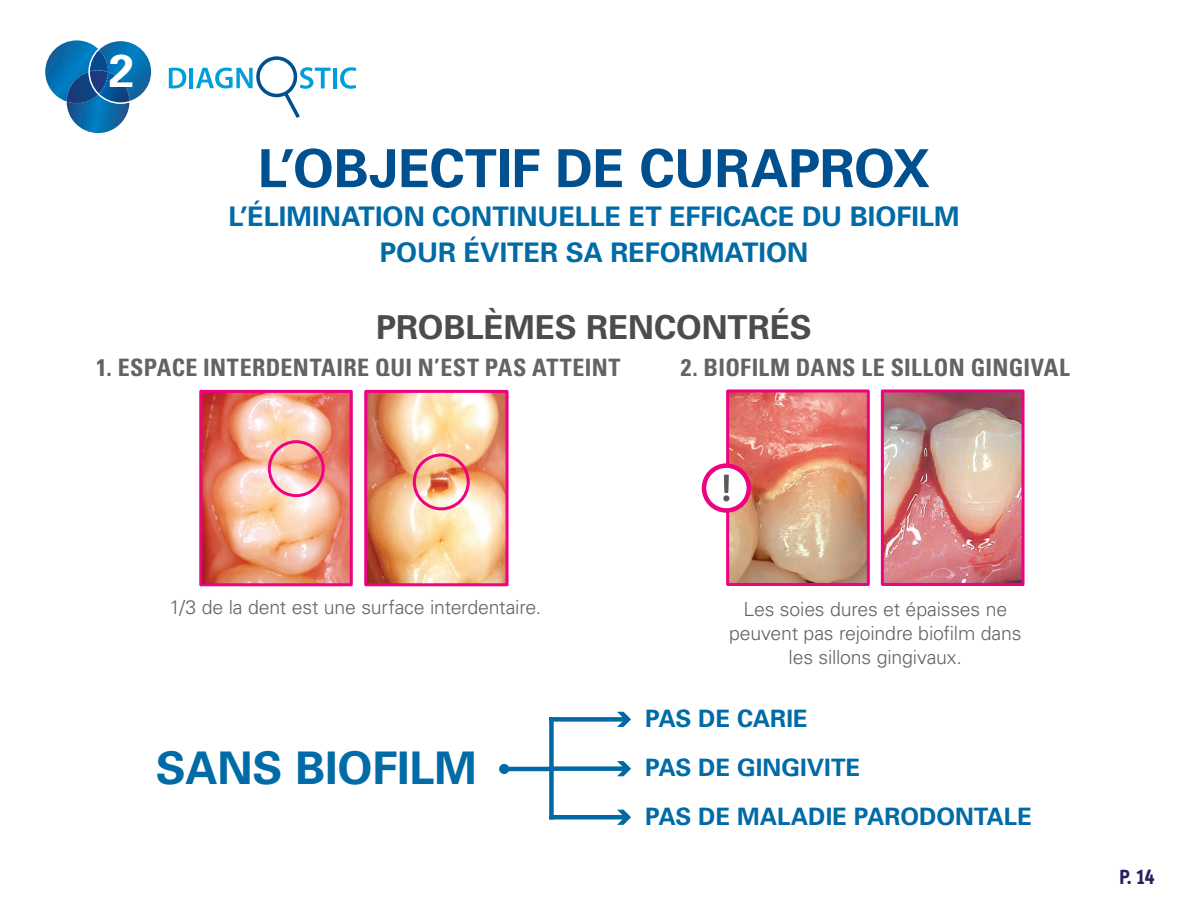
<style>
.page{position:relative;width:1188px;height:918px;background:#fff}
.page>*{position:absolute;margin:0;border:0;box-sizing:border-box;transform-origin:0 0}
.t1{font:700 52.5px "Univers";letter-spacing:-.005em;color:#00508f}
.t2{font:700 46.05px "Univers";color:#fff}
.t3{font:700 45px "Univers";letter-spacing:-.005em;color:#006ba6}
.t4{font:700 33px "Univers";color:#4b4c4d}
.t5{font:700 27px/36px "Univers";color:#006ba6;text-align:center}
.t6{font:700 condensed 24px "Univers";letter-spacing:.015em;color:#636366}
.t7{font:700 24px/48.9px "Univers";color:#006ba6}
.t8{font:700 21px "Innfoo 2";color:#252161}
.t9{font:300 19.5px/24px "Univers";letter-spacing:-.01em;color:#636366;text-align:center}
</style>
<div class="page">
<img style="left:45px;top:40px;width:836px;height:780px">
<div style="left:551px;top:717px;width:75px;height:5px;background:#006aa5"></div>
<svg style="left:617px;top:712px;width:14px;height:15px"></svg>
<div style="left:551px;top:766px;width:75px;height:5px;background:#006aa5"></div>
<svg style="left:617px;top:761px;width:14px;height:15px"></svg>
<div style="left:551px;top:815px;width:75px;height:5px;background:#006aa5"></div>
<svg style="left:617px;top:810px;width:14px;height:15px"></svg>
<div style="left:549px;top:719px;width:5px;height:98px;background:#006aa5"></div>
<hr style="left:504px;top:767px;width:47px;height:4px;background:#006aa5">
<div style="left:499px;top:764px;width:10px;height:10px;background:#006aa5;border-radius:50%"></div>
<img style="left:203px;top:394px;width:146px;height:188px">
<div style="left:268px;top:440px;width:57px;height:57px;border:3px solid #ed0281;border-radius:50%"></div>
<div style="left:199px;top:390px;width:154px;height:196px;border:3px solid #ed0281"></div>
<img style="left:368px;top:394px;width:137px;height:188px">
<div style="left:364px;top:390px;width:145px;height:196px;border:3px solid #ed0281"></div>
<div style="left:413px;top:453px;width:57px;height:57px;border:3px solid #ed0281;border-radius:50%"></div>
<img style="left:885px;top:393px;width:136px;height:189px">
<div style="left:881px;top:389px;width:144px;height:197px;border:3px solid #ed0281"></div>
<img style="left:730px;top:393px;width:136px;height:189px">
<div style="left:726px;top:389px;width:144px;height:197px;border:3px solid #ed0281"></div>
<svg style="left:704px;top:466px;width:45px;height:44px"></svg>
<div style="left:702px;top:463px;width:49px;height:50px;border:4px solid #ed0281;border-radius:50%"></div>
<svg style="left:723px;top:475px;width:6px;height:26px"></svg>
<svg style="left:169px;top:68px;width:17px;height:20px"></svg>
<hr style="left:190px;top:68px;width:3px;height:20px;background:#009fda">
<svg style="left:196px;top:56px;width:135px;height:62px"></svg>
<hr style="left:333px;top:68px;width:4px;height:20px;background:#009fda">
<svg style="left:340px;top:67px;width:16px;height:22px"></svg>
<img style="left:67px;top:102px;width:41px;height:31px">
<img style="left:99px;top:94px;width:21px;height:9px">
<img style="left:45px;top:72px;width:9px;height:21px">
<svg style="left:67px;top:102px;width:16px;height:1px"></svg>
<img style="left:89px;top:49px;width:19px;height:20px">
<svg style="left:88px;top:69px;width:21px;height:27px"></svg>
<div style="left:88px;top:40px;width:65px;height:64px;border:2px solid #fff;border-radius:50%"></div>
<h2 class="t2" style="left:109px;top:41px;width:27px">2</h2>
<h1 class="t1" style="left:258px;top:135px;width:674px">L’OBJECTIF DE CURAPROX</h1>
<h3 class="t5" style="left:228px;top:197px;width:733px">L’ÉLIMINATION CONTINUELLE ET EFFICACE DU BIOFILM<br>POUR ÉVITER SA REFORMATION</h3>
<h3 class="t4" style="left:376px;top:306px;width:437px">PROBLÈMES RENCONTRÉS</h3>
<p class="t6" style="left:96px;top:353px;width:526px">1. ESPACE INTERDENTAIRE QUI N’EST PAS ATTEINT</p>
<p class="t6" style="left:681px;top:353px;width:390px">2. BIOFILM DANS LE SILLON GINGIVAL</p>
<p class="t9" style="left:169px;top:594px;width:373px">1/3 de la dent est une surface interdentaire.</p>
<p class="t9" style="left:729px;top:596px;width:294px">Les soies dures et épaisses ne peuvent pas rejoindre biofilm dans les sillons gingivaux.</p>
<h3 class="t3" style="left:156px;top:739px;width:322px">SANS BIOFILM</h3>
<p class="t7" style="left:645px;top:693px;width:388px">PAS DE CARIE<br>PAS DE GINGIVITE<br>PAS DE MALADIE PARODONTALE</p>
<p class="t8" style="left:1119px;top:864px;width:37px">P. 14</p>
</div>
